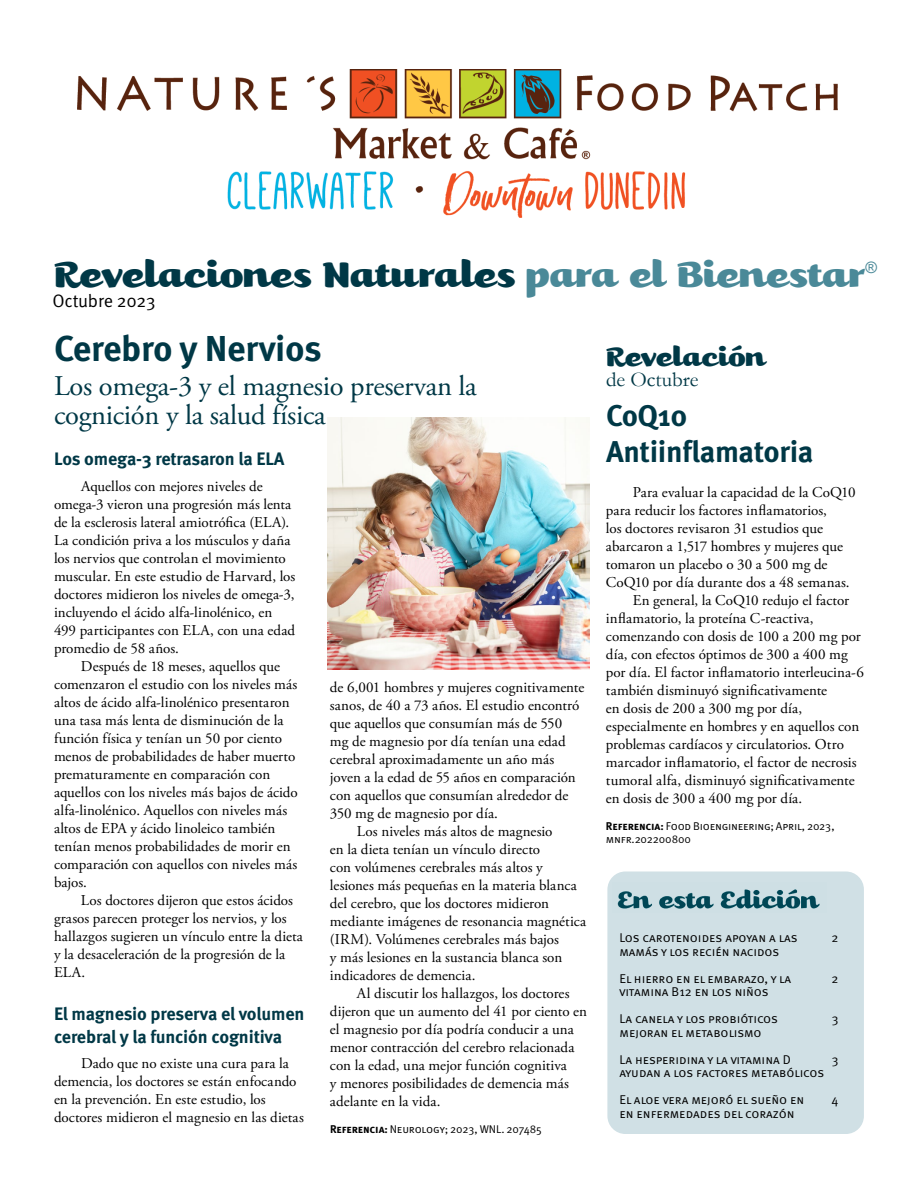
<style>
.page{position:relative;width:918px;height:1188px;background:#fff}
.page>*{position:absolute;margin:0;border:0;box-sizing:border-box;transform-origin:0 0}
.t1{font:42.75px "Kari OSF";color:#003846}
.t2{font:700 36px "Meta OT";letter-spacing:-.015em;color:#003846}
.t3{font:31.5px "Kari OSF";letter-spacing:-.025em;color:#003846}
.t4{font:700 30px/36px "Meta OT";letter-spacing:-.01em;color:#003846}
.t5{font:28.5px/28.5px "Adobe Garamond Pro";letter-spacing:-.01em;color:#003846}
.t6{font:21px "Garamond";color:#003846}
.t7{font:700 18px/22.5px "Meta OT";letter-spacing:-.01em;color:#003846}
.t8{font:18px "Meta OT";letter-spacing:-.01em;color:#000}
.t9{font:15.75px "Arial";color:#4a8998}
.t10{font:15px/18px "Adobe Garamond Pro";color:#000}
.t11{font:12.75px/27px "Meta OT";color:#000}
.t12{font:11.25px/13.5px "Meta OT";letter-spacing:-.02em;color:#000}
.s1{color:#4a8998}
.s2{font-weight:700}
</style>
<div class="page">
<div style="left:607px;top:872px;width:257px;height:262px;background:#d0e0e5;border-radius:18px"></div>
<img style="left:617px;top:889px;width:203px;height:20px">
<img style="left:328px;top:417px;width:262px;height:252px">
<img style="left:77px;top:69px;width:761px;height:148px">
<h1 class="t1" style="left:54px;top:249px;width:813px">Revelaciones Naturales <span class="s1">para el Bienestar</span></h1>
<p class="t8" style="left:52px;top:290px;width:104px">Octubre 2023</p>
<p class="t9" style="left:865px;top:257px;width:13px">®</p>
<h2 class="t2" style="left:54px;top:325px;width:269px">Cerebro y Nervios</h2>
<h3 class="t5" style="left:54px;top:373px;width:424px">Los omega-3 y el magnesio preservan la cognición y la salud física</h3>
<p class="t7" style="left:54px;top:448px;width:232px">Los omega-3 retrasaron la ELA</p>
<p class="t10" style="left:54px;top:478px;width:243px;text-indent:27px">Aquellos con mejores niveles de omega-3 vieron una progresión más lenta de la esclerosis lateral amiotrófica (ELA).<br>La condición priva a los músculos y daña los nervios que controlan el movimiento muscular. En este estudio de Harvard, los doctores midieron los niveles de omega-3, incluyendo el ácido alfa-linolénico, en 499 participantes con ELA, con una edad promedio de 58 años.</p>
<p class="t10" style="left:54px;top:658px;width:245px;text-indent:27px">Después de 18 meses, aquellos que comenzaron el estudio con los niveles más altos de ácido alfa-linolénico presentaron una tasa más lenta de disminución de la función física y tenían un 50 por ciento menos de probabilidades de haber muerto prematuramente en comparación con aquellos con los niveles más bajos de ácido alfa-linolénico. Aquellos con niveles más altos de EPA y ácido linoleico también tenían menos probabilidades de morir en comparación con aquellos con niveles más bajos.</p>
<p class="t10" style="left:54px;top:892px;width:251px;text-indent:27px">Los doctores dijeron que estos ácidos grasos parecen proteger los nervios, y los hallazgos sugieren un vínculo entre la dieta y la desaceleración de la progresión de la ELA.</p>
<p class="t7" style="left:54px;top:1003px;width:252px">El magnesio preserva el volumen cerebral y la función cognitiva</p>
<p class="t10" style="left:54px;top:1055px;width:251px;text-indent:27px">Dado que no existe una cura para la demencia, los doctores se están enfocando en la prevención. En este estudio, los doctores midieron el magnesio en las dietas</p>
<p class="t10" style="left:330px;top:679px;width:256px">de 6,001 hombres y mujeres cognitivamente</p>
<p class="t10" style="left:330px;top:697px;width:251px">sanos, de 40 a 73 años. El estudio encontró</p>
<p class="t10" style="left:330px;top:715px;width:234px">que aquellos que consumían más de 550</p>
<p class="t10" style="left:330px;top:733px;width:237px">mg de magnesio por día tenían una edad</p>
<p class="t10" style="left:330px;top:751px;width:226px">cerebral aproximadamente un año más</p>
<p class="t10" style="left:330px;top:769px;width:247px">joven a la edad de 55 años en comparación</p>
<p class="t10" style="left:330px;top:787px;width:240px">con aquellos que consumían alrededor de</p>
<p class="t10" style="left:330px;top:805px;width:170px">350 mg de magnesio por día.</p>
<p class="t10" style="left:357px;top:823px;width:197px">Los niveles más altos de magnesio</p>
<p class="t10" style="left:330px;top:841px;width:212px">en la dieta tenían un vínculo directo</p>
<p class="t10" style="left:330px;top:859px;width:214px">con volúmenes cerebrales más altos y</p>
<p class="t10" style="left:330px;top:877px;width:248px">lesiones más pequeñas en la materia blanca</p>
<p class="t10" style="left:330px;top:895px;width:221px">del cerebro, que los doctores midieron</p>
<p class="t10" style="left:330px;top:913px;width:258px">mediante imágenes de resonancia magnética</p>
<p class="t10" style="left:330px;top:931px;width:231px">(IRM). Volúmenes cerebrales más bajos</p>
<p class="t10" style="left:330px;top:949px;width:234px">y más lesiones en la sustancia blanca son</p>
<p class="t10" style="left:330px;top:967px;width:147px">indicadores de demencia.</p>
<p class="t10" style="left:357px;top:985px;width:214px">Al discutir los hallazgos, los doctores</p>
<p class="t10" style="left:330px;top:1003px;width:259px">dijeron que un aumento del 41 por ciento en</p>
<p class="t10" style="left:330px;top:1021px;width:245px">el magnesio por día podría conducir a una</p>
<p class="t10" style="left:330px;top:1039px;width:246px">menor contracción del cerebro relacionada</p>
<p class="t10" style="left:330px;top:1057px;width:239px">con la edad, una mejor función cognitiva</p>
<p class="t10" style="left:330px;top:1075px;width:241px">y menores posibilidades de demencia más</p>
<p class="t10" style="left:330px;top:1093px;width:112px">adelante en la vida.</p>
<p class="t12" style="left:330px;top:1123px;width:213px"><span class="s2">Referencia:</span> Neurology; 2023, WNL. 207485</p>
<h3 class="t3" style="left:606px;top:338px;width:162px">Revelación</h3>
<h3 class="t6" style="left:606px;top:365px;width:94px">de Octubre</h3>
<h3 class="t4" style="left:606px;top:398px;width:209px">CoQ10<br>Antiinflamatoria</h3>
<p class="t10" style="left:633px;top:484px;width:224px">Para evaluar la capacidad de la CoQ10</p>
<p class="t10" style="left:606px;top:502px;width:223px">para reducir los factores inflamatorios,</p>
<p class="t10" style="left:606px;top:520px;width:219px">los doctores revisaron 31 estudios que</p>
<p class="t10" style="left:606px;top:538px;width:239px">abarcaron a 1,517 hombres y mujeres que</p>
<p class="t10" style="left:606px;top:556px;width:223px">tomaron un placebo o 30 a 500 mg de</p>
<p class="t10" style="left:606px;top:574px;width:245px">CoQ10 por día durante dos a 48 semanas.</p>
<p class="t10" style="left:633px;top:592px;width:218px">En general, la CoQ10 redujo el factor</p>
<p class="t10" style="left:606px;top:610px;width:209px">inflamatorio, la proteína C-reactiva,</p>
<p class="t10" style="left:606px;top:628px;width:256px">comenzando con dosis de 100 a 200 mg por</p>
<p class="t10" style="left:606px;top:646px;width:243px">día, con efectos óptimos de 300 a 400 mg</p>
<p class="t10" style="left:606px;top:664px;width:260px">por día. El factor inflamatorio interleucina-6</p>
<p class="t10" style="left:606px;top:682px;width:223px">también disminuyó significativamente</p>
<p class="t10" style="left:606px;top:700px;width:198px">en dosis de 200 a 300 mg por día,</p>
<p class="t10" style="left:606px;top:718px;width:255px">especialmente en hombres y en aquellos con</p>
<p class="t10" style="left:606px;top:736px;width:240px">problemas cardíacos y circulatorios. Otro</p>
<p class="t10" style="left:606px;top:754px;width:252px">marcador inflamatorio, el factor de necrosis</p>
<p class="t10" style="left:606px;top:772px;width:250px">tumoral alfa, disminuyó significativamente</p>
<p class="t10" style="left:606px;top:790px;width:198px">en dosis de 300 a 400 mg por día.</p>
<p class="t12" style="left:606px;top:819px;width:230px"><span class="s2">Referencia:</span> Food Bioengineering; April, 2023, mnfr.202200800</p>
<p class="t11" style="left:619px;top:925px;width:180px">Los carotenoides apoyan a las</p>
<p class="t11" style="left:831px;top:925px;width:9px">2</p>
<p class="t11" style="left:619px;top:938px;width:173px">mamás y los recién nacidos<br>El hierro en el embarazo, y la</p>
<p class="t11" style="left:831px;top:965px;width:9px">2</p>
<p class="t11" style="left:619px;top:979px;width:160px">vitamina B12 en los niños<br>La canela y los probióticos</p>
<p class="t11" style="left:619px;top:1019px;width:173px">mejoran el metabolismo<br>La hesperidina y la vitamina D</p>
<p class="t11" style="left:619px;top:1060px;width:206px">ayudan a los factores metabólicos<br>El aloe vera mejoró el sueño en</p>
<p class="t11" style="left:619px;top:1100px;width:177px">en enfermedades del corazón</p>
<p class="t11" style="left:832px;top:1006px;width:8px">3</p>
<p class="t11" style="left:832px;top:1046px;width:8px">3</p>
<p class="t11" style="left:832px;top:1087px;width:8px">4</p>
</div>
